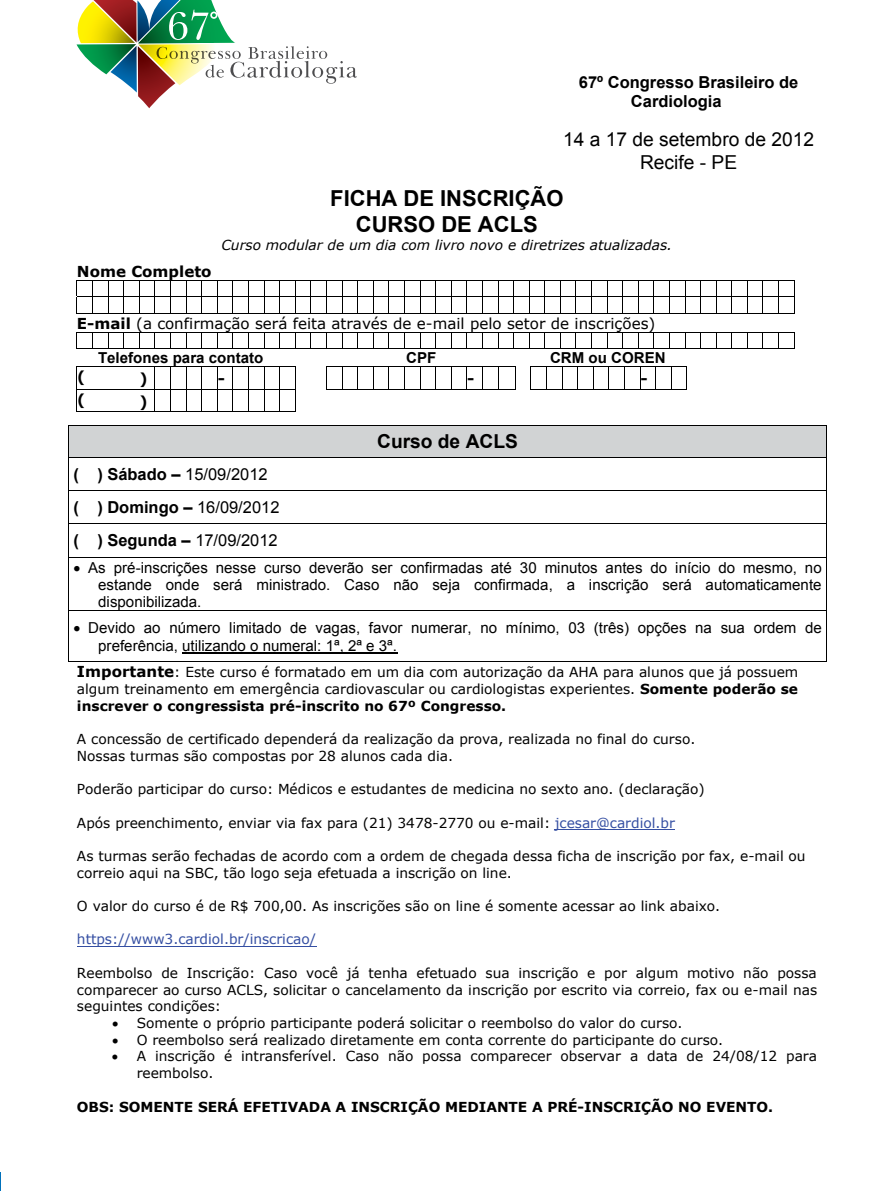
<style>
.page{position:relative;width:893px;height:1191px;background:#fff}
.page>*{position:absolute;margin:0;border:0;box-sizing:border-box;transform-origin:0 0}
.t1{font:700 22.05px/25.3px "Arial";color:#000;text-align:center}
.t2{font:19.2px/22.2px "Arial";color:#000;text-align:center}
.t3{font:700 19.2px "Arial";color:#000}
.t4{font:16.5px/33.2px "Arial";color:#000}
.t5{font:700 16.5px/18.9px "Arial";color:#000}
.t6{font:15.15px/17.4px "Arial";color:#000;text-align:justify}
.t7{font:15.15px "Verdana";color:#000}
.t8{font:700 15.15px "Arial";color:#000}
.t9{font:700 15.15px "Verdana";color:#000}
.t10{font:13.8px/16.8px "Verdana";color:#000}
.t11{font:700 13.8px "Verdana";color:#000}
.t12{font:italic 13.8px "Verdana";color:#000}
.t13{font:13.8px "Verdana";color:#344ea2}
.s1{font-weight:700}
.s2{font-weight:700;font-size:15.15px}
.s3{color:#344ea2}
</style>
<div class="page">
<svg style="left:0;top:1172px;width:1px;height:19px"></svg>
<svg style="left:77px;top:280px;width:718px;height:34px"></svg>
<svg style="left:77px;top:332px;width:718px;height:17px"></svg>
<hr style="left:531px;top:366px;width:156px;height:1px;background:#000">
<svg style="left:546px;top:367px;width:1px;height:22px"></svg>
<svg style="left:562px;top:367px;width:1px;height:22px"></svg>
<svg style="left:577px;top:367px;width:1px;height:22px"></svg>
<svg style="left:593px;top:367px;width:1px;height:22px"></svg>
<svg style="left:608px;top:367px;width:1px;height:22px"></svg>
<svg style="left:624px;top:367px;width:1px;height:22px"></svg>
<svg style="left:640px;top:367px;width:1px;height:22px"></svg>
<svg style="left:655px;top:367px;width:1px;height:22px"></svg>
<svg style="left:671px;top:367px;width:1px;height:22px"></svg>
<svg style="left:326px;top:366px;width:190px;height:24px"></svg>
<hr style="left:531px;top:389px;width:156px;height:1px;background:#000">
<svg style="left:686px;top:367px;width:1px;height:22px"></svg>
<svg style="left:77px;top:366px;width:219px;height:46px"></svg>
<div style="left:69px;top:425px;width:757px;height:32px;background:#d1d3d4"></div>
<hr style="left:68px;top:425px;width:1px;height:32px;background:#000">
<hr style="left:826px;top:425px;width:1px;height:32px;background:#000">
<hr style="left:68px;top:457px;width:759px;height:1px;background:#000">
<hr style="left:68px;top:458px;width:1px;height:32px;background:#000">
<hr style="left:826px;top:458px;width:1px;height:32px;background:#000">
<hr style="left:68px;top:490px;width:759px;height:1px;background:#000">
<hr style="left:68px;top:491px;width:1px;height:32px;background:#000">
<hr style="left:826px;top:491px;width:1px;height:32px;background:#000">
<hr style="left:68px;top:523px;width:759px;height:1px;background:#000">
<hr style="left:68px;top:524px;width:1px;height:33px;background:#000">
<hr style="left:826px;top:524px;width:1px;height:33px;background:#000">
<hr style="left:68px;top:557px;width:759px;height:1px;background:#000">
<hr style="left:68px;top:557px;width:1px;height:53px;background:#000">
<hr style="left:826px;top:557px;width:1px;height:53px;background:#000">
<hr style="left:182px;top:652px;width:215px;height:1px;background:#000">
<hr style="left:68px;top:610px;width:759px;height:1px;background:#000">
<hr style="left:68px;top:611px;width:1px;height:51px;background:#000">
<hr style="left:68px;top:661px;width:758px;height:1px;background:#000">
<hr style="left:826px;top:611px;width:1px;height:51px;background:#000">
<hr style="left:555px;top:828px;width:120px;height:1px;background:#344ea2">
<hr style="left:77px;top:945px;width:239px;height:1px;background:#344ea2">
<svg style="left:76px;top:0;width:281px;height:108px"></svg>
<p class="t5" style="left:631px;top:74px;width:169px;text-indent:-52px">67º Congresso Brasileiro de<br>Cardiologia</p>
<h2 class="t2" style="left:563px;top:129px;width:253px">14 a 17 de setembro de 2012<br>Recife - PE</h2>
<h1 class="t1" style="left:330px;top:187px;width:235px">FICHA DE INSCRIÇÃO<br>CURSO DE ACLS</h1>
<p class="t12" style="left:221px;top:236px;width:452px">Curso modular de um dia com livro novo e diretrizes atualizadas.</p>
<p class="t9" style="left:77px;top:260px;width:136px">Nome Completo</p>
<p class="t7" style="left:77px;top:313px;width:580px"><span class="s1">E-mail</span> (a confirmação será feita através de e-mail pelo setor de inscrições)</p>
<p class="t8" style="left:98px;top:348px;width:167px">Telefones para contato</p>
<p class="t8" style="left:406px;top:348px;width:32px">CPF</p>
<p class="t8" style="left:550px;top:348px;width:117px">CRM ou COREN</p>
<p class="t9" style="left:77px;top:366px;width:10px">(</p>
<p class="t9" style="left:139px;top:368px;width:10px">)</p>
<p class="t9" style="left:218px;top:368px;width:9px">-</p>
<p class="t9" style="left:467px;top:368px;width:9px">-</p>
<p class="t9" style="left:640px;top:368px;width:9px">-</p>
<p class="t9" style="left:77px;top:388px;width:10px">(</p>
<p class="t9" style="left:139px;top:390px;width:10px">)</p>
<h2 class="t3" style="left:377px;top:428px;width:142px">Curso de ACLS</h2>
<p class="t4" style="left:74px;top:457px;width:207px"><span class="s1">( ) Sábado –</span> 15/09/2012<br><span class="s1">( ) Domingo –</span> 16/09/2012 <span class="s1">( ) Segunda –</span> 17/09/2012</p>
<p class="t6" style="left:98px;top:559px;width:725px;text-indent:-25px">• As pré-inscrições nesse curso deverão ser confirmadas até 30 minutos antes do início do mesmo, no estande onde será ministrado. Caso não seja confirmada, a inscrição será automaticamente disponibilizada.</p>
<p class="t6" style="left:98px;top:619px;width:725px;text-indent:-25px">• Devido ao número limitado de vagas, favor numerar, no mínimo, 03 (três) opções na sua ordem de preferência, utilizando o numeral: 1ª, 2ª e 3ª.</p>
<p class="t10" style="left:77px;top:663px;width:723px;text-align:justify"><span class="s2">Importante</span>: Este curso é formatado em um dia com autorização da AHA para alunos que já possuem algum treinamento em emergência cardiovascular ou cardiologistas experientes. <span class="s1">Somente poderão se inscrever o congressista pré-inscrito no 67º Congresso.</span></p>
<p class="t10" style="left:77px;top:730px;width:620px">A concessão de certificado dependerá da realização da prova, realizada no final do curso.<br>Nossas turmas são compostas por 28 alunos cada dia.</p>
<p class="t10" style="left:77px;top:780px;width:629px">Poderão participar do curso: Médicos e estudantes de medicina no sexto ano. (declaração)</p>
<p class="t10" style="left:77px;top:814px;width:599px">Após preenchimento, enviar via fax para (21) 3478-2770 ou e-mail: <span class="s3">jcesar@cardiol.br</span></p>
<p class="t10" style="left:77px;top:847px;width:730px">As turmas serão fechadas de acordo com a ordem de chegada dessa ficha de inscrição por fax, e-mail ou correio aqui na SBC, tão logo seja efetuada a inscrição on line.</p>
<p class="t10" style="left:77px;top:897px;width:645px">O valor do curso é de R$ 700,00. As inscrições são on line é somente acessar ao link abaixo.</p>
<p class="t13" style="left:77px;top:930px;width:241px">https://www3.cardiol.br/inscricao/</p>
<p class="t10" style="left:77px;top:964px;width:742px;text-align:justify">Reembolso de Inscrição: Caso você já tenha efetuado sua inscrição e por algum motivo não possa comparecer ao curso ACLS, solicitar o cancelamento da inscrição por escrito via correio, fax ou e-mail nas seguintes condições:</p>
<p class="t10" style="left:112px;top:1014px;width:572px">• Somente o próprio participante poderá solicitar o reembolso do valor do curso.</p>
<p class="t10" style="left:112px;top:1031px;width:613px">• O reembolso será realizado diretamente em conta corrente do participante do curso.</p>
<p class="t10" style="left:137px;top:1048px;width:682px;text-indent:-25px">• A inscrição é intransferível. Caso não possa comparecer observar a data de 24/08/12 para reembolso.</p>
<p class="t11" style="left:77px;top:1096px;width:698px">OBS: SOMENTE SERÁ EFETIVADA A INSCRIÇÃO MEDIANTE A PRÉ-INSCRIÇÃO NO EVENTO.</p>
</div>
